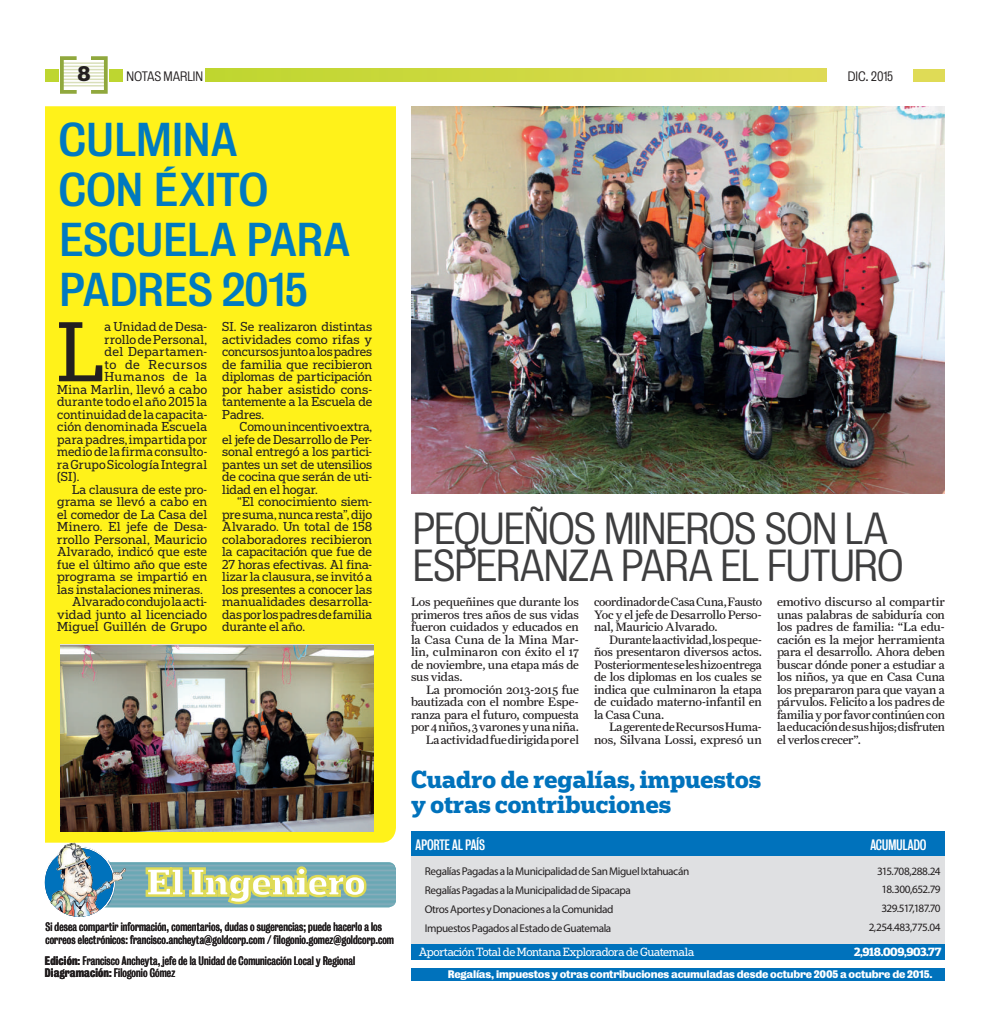
<style>
.page{position:relative;width:990px;height:1035px;background:#fff}
.page>*{position:absolute;margin:0;border:0;box-sizing:border-box;transform-origin:0 0}
.t1{font:80px "Popular";color:#231f20}
.t2{font:43.25px/50px "Bureau Grot";letter-spacing:-.045em;color:#007ac0;scale:1.04 1}
.t3{font:300 40.88px/37.5px "Bureau Grot";letter-spacing:-.025em;color:#3e3e3f}
.t4{font:700 23.38px/25.8px "Popular";color:#0072bc}
.t5{font:700 20px "Popular";color:#231f20}
.t6{font:13.75px "Bureau Grot Cond";letter-spacing:-.02em;color:#fff}
.t7{font:300 12.5px "Bureau Grot";letter-spacing:-.01em;color:#231f20}
.t8{font:12.25px/12.5px "Popular";color:#231f20;text-align:justify}
.t9{font:12.25px/12.5px "Farnham Text";letter-spacing:-.015em;color:#231f20;text-align:justify}
.t10{font:12.25px "Popular";letter-spacing:.025em;color:#231f20}
.t11{font:12.25px "Popular";letter-spacing:.045em;color:#231f20}
.t12{font:12.25px "Popular";letter-spacing:-.02em;color:#231f20}
.t13{font:11.25px/12.5px "Bureau Grot Cond";letter-spacing:.01em;color:#231f20}
.t14{font:11.25px/18.8px "Myriad Pro";letter-spacing:-.035em;color:#231f20}
.t15{font:11.25px/18.8px "Myriad Pro";letter-spacing:-.055em;color:#231f20;text-align:right}
.t16{font:11.25px "Popular";letter-spacing:-.04em;color:#fff}
.t17{font:700 11.25px "Popular";letter-spacing:-.03em;color:#fff}
.t18{font:700 10px "Bureau Grot";letter-spacing:-.02em;color:#fff}
.s1{font-weight:700}
</style>
<div class="page">
<div style="left:411px;top:969px;width:534px;height:12px;background:#0072bc"></div>
<div style="left:411px;top:856px;width:534px;height:98px;background:#dcdddf"></div>
<div style="left:411px;top:831px;width:534px;height:25px;background:#0072bc"></div>
<div style="left:411px;top:945px;width:534px;height:15px;background:#0072bc"></div>
<svg style="left:205px;top:69px;width:621px;height:12px;background:#ced841"></svg>
<div style="left:109px;top:69px;width:14px;height:12px;background:#bed630"></div>
<div style="left:914px;top:69px;width:31px;height:12px;background:#dfdb56"></div>
<div style="left:45px;top:69px;width:14px;height:12px;background:#bed630"></div>
<hr style="left:62px;top:63px;width:42px;height:1px;background:#d9dfba">
<hr style="left:62px;top:66px;width:42px;height:1px;background:#d9dfba">
<hr style="left:62px;top:69px;width:42px;height:1px;background:#d9dfba">
<hr style="left:62px;top:72px;width:42px;height:2px;background:#d9dfba">
<hr style="left:62px;top:75px;width:42px;height:2px;background:#d9dfba">
<hr style="left:62px;top:79px;width:42px;height:1px;background:#d9dfba">
<hr style="left:62px;top:82px;width:42px;height:1px;background:#d9dfba">
<hr style="left:62px;top:85px;width:42px;height:2px;background:#d9dfba">
<hr style="left:62px;top:88px;width:42px;height:1px;background:#d9dfba">
<div style="left:60px;top:56px;width:19px;height:38px;border:4px solid #90a83d"></div>
<div style="left:89px;top:56px;width:19px;height:38px;border:4px solid #90a83d"></div>
<hr style="left:81px;top:907px;width:315px;height:1px;background:#86adbb">
<svg style="left:105px;top:862px;width:291px;height:45px;background:#a7c4aa"></svg>
<img style="left:45px;top:848px;width:69px;height:69px;border-radius:34px">
<img style="left:44px;top:843px;width:106px;height:61px">
<div style="left:45px;top:106px;width:351px;height:737px;background:#fff21a"></div>
<img style="left:411px;top:106px;width:534px;height:388px">
<img style="left:60px;top:645px;width:314px;height:186px">
<h3 class="t5" style="left:77px;top:61px;width:15px">8</h3>
<p class="t7" style="left:848px;top:69px;width:47px">DIC. 2015</p>
<p class="t7" style="left:127px;top:69px;width:78px">NOTAS MARLIN</p>
<h2 class="t2" style="left:58px;top:116px;width:283px">CULMINA<br>CON ÉXITO<br>ESCUELA PARA<br>PADRES 2015</h2>
<h1 class="t1" style="left:57px;top:300px;width:48px">L</h1>
<p class="t8" style="left:105px;top:320px;width:104px">a Unidad de Desa-</p>
<p class="t8" style="left:105px;top:333px;width:104px">rrollo de Personal,</p>
<p class="t10" style="left:105px;top:344px;width:104px">del Departamen-</p>
<p class="t11" style="left:105px;top:356px;width:104px">to de Recursos</p>
<p class="t11" style="left:105px;top:369px;width:104px">Humanos de la</p>
<p class="t10" style="left:57px;top:381px;width:152px">Mina Marlin, llevó a cabo</p>
<p class="t8" style="left:57px;top:395px;width:152px">durante todo el año 2015 la</p>
<p class="t8" style="left:57px;top:408px;width:151px">continuidad de la capacita-</p>
<p class="t8" style="left:57px;top:420px;width:151px">ción denominada Escuela</p>
<p class="t8" style="left:57px;top:433px;width:152px">para padres, impartida por</p>
<p class="t8" style="left:57px;top:445px;width:152px">medio de la firma consulto-</p>
<p class="t8" style="left:57px;top:458px;width:152px">ra Grupo Sicología Integral</p>
<p class="t8" style="left:57px;top:470px;width:24px">(SI).</p>
<p class="t8" style="left:72px;top:483px;width:137px">La clausura de este pro-</p>
<p class="t8" style="left:57px;top:495px;width:152px">grama se llevó a cabo en</p>
<p class="t8" style="left:57px;top:508px;width:151px">el comedor de La Casa del</p>
<p class="t8" style="left:57px;top:520px;width:152px">Minero. El jefe de Desa-</p>
<p class="t8" style="left:57px;top:533px;width:152px">rrollo Personal, Mauricio</p>
<p class="t8" style="left:57px;top:545px;width:152px">Alvarado, indicó que este</p>
<p class="t8" style="left:57px;top:558px;width:151px">fue el último año que este</p>
<p class="t8" style="left:57px;top:570px;width:152px">programa se impartió en</p>
<p class="t8" style="left:57px;top:583px;width:147px">las instalaciones mineras.</p>
<p class="t12" style="left:72px;top:594px;width:137px">Alvarado condujo la acti-</p>
<p class="t8" style="left:57px;top:608px;width:151px">vidad junto al licenciado</p>
<p class="t8" style="left:57px;top:620px;width:152px">Miguel Guillén de Grupo</p>
<p class="t8" style="left:222px;top:320px;width:152px">SI. Se realizaron distintas actividades como rifas y concursos junto a los padres de familia que recibieron diplomas de participación por haber asistido cons&shy;tantemente a la Escuela de Padres.</p>
<p class="t8" style="left:222px;top:420px;width:152px;text-indent:17px">Como un incentivo extra, el jefe de Desarrollo de Per&shy;sonal entregó a los partici&shy;pantes un set de utensilios de cocina que serán de uti&shy;lidad en el hogar.</p>
<p class="t8" style="left:222px;top:495px;width:152px;text-indent:15px">“El conocimiento siem&shy;pre suma, nunca resta”, dijo Alvarado. Un total de 158 colaboradores recibieron la capacitación que fue de 27 horas efectivas. Al fina&shy;lizar la clausura, se invitó a los presentes a conocer las manualidades desarrolla&shy;das por los padres de familia durante el año.</p>
<p class="t13" style="left:45px;top:921px;width:350px">Si desea compartir información, comentarios, dudas o sugerencias; puede hacerlo a los correos electrónicos: francisco.ancheyta@goldcorp.com / filogonio.gomez@goldcorp.com</p>
<p class="t13" style="left:45px;top:955px;width:312px"><span class="s1">Edición:</span> Francisco Ancheyta, jefe de la Unidad de Comunicación Local y Regional<br><span class="s1">Diagramación:</span> Filogonio Gómez</p>
<h3 class="t3" style="left:413px;top:510px;width:493px">PEQUEÑOS MINEROS SON LA<br>ESPERANZA PARA EL FUTURO</h3>
<p class="t9" style="left:411px;top:596px;width:170px">Los pequeñines que durante los primeros tres años de sus vidas fueron cuidados y educados en la Casa Cuna de la Mina Mar&shy;lin, culminaron con éxito el 17 de noviembre, una etapa más de sus vidas.</p>
<p class="t9" style="left:411px;top:683px;width:170px;text-align:right">La promoción 2013-2015 fue bautizada con el nombre Espe&shy;ranza para el futuro, compuesta por 4 niños, 3 varones y una niña.<br>La actividad fue dirigida por el</p>
<p class="t9" style="left:594px;top:596px;width:169px">coordinador de Casa Cuna, Fausto Yoc y el jefe de Desarrollo Perso&shy;nal, Mauricio Alvarado.</p>
<p class="t9" style="left:594px;top:633px;width:170px;text-indent:15px">Durante la actividad, los peque&shy;ños presentaron diversos actos.<br>Posteriormente se les hizo entrega de los diplomas en los cuales se indica que culminaron la etapa de cuidado materno-infantil en la Casa Cuna.</p>
<p class="t9" style="left:594px;top:721px;width:169px;text-align:right">La gerente de Recursos Huma&shy;nos, Silvana Lossi, expresó un</p>
<h3 class="t4" style="left:411px;top:765px;width:352px">Cuadro de regalías, impuestos y otras contribuciones</h3>
<p class="t9" style="left:777px;top:596px;width:170px">emotivo discurso al compartir unas palabras de sabiduría con los padres de familia: “La edu&shy;cación es la mejor herramienta para el desarrollo. Ahora deben buscar dónde poner a estudiar a los niños, ya que en Casa Cuna los prepararon para que vayan a párvulos. Felicito a los padres de familia y por favor continúen con la educación de sus hijos; disfruten el verlos crecer”.</p>
<p class="t6" style="left:416px;top:837px;width:71px">APORTE AL PAÍS</p>
<p class="t6" style="left:870px;top:837px;width:58px">ACUMULADO</p>
<p class="t14" style="left:425px;top:862px;width:266px">Regalías Pagadas a la Municipalidad de San Miguel Ixtahuacán Regalías Pagadas a la Municipalidad de Sipacapa<br>Otros Aportes y Donaciones a la Comunidad<br>Impuestos Pagados al Estado de Guatemala</p>
<p class="t18" style="left:448px;top:968px;width:486px">Regalías, impuestos y otras contribuciones acumuladas desde octubre 2005 a octubre de 2015.</p>
<p class="t15" style="left:869px;top:861px;width:74px">315.708,288.24<br>18.300,652.79<br>329.517,187.70<br>2,254.483,775.04</p>
<p class="t17" style="left:854px;top:945px;width:89px">2,918.009,903.77</p>
<p class="t16" style="left:419px;top:945px;width:277px">Aportación Total de Montana Exploradora de Guatemala</p>
</div>
